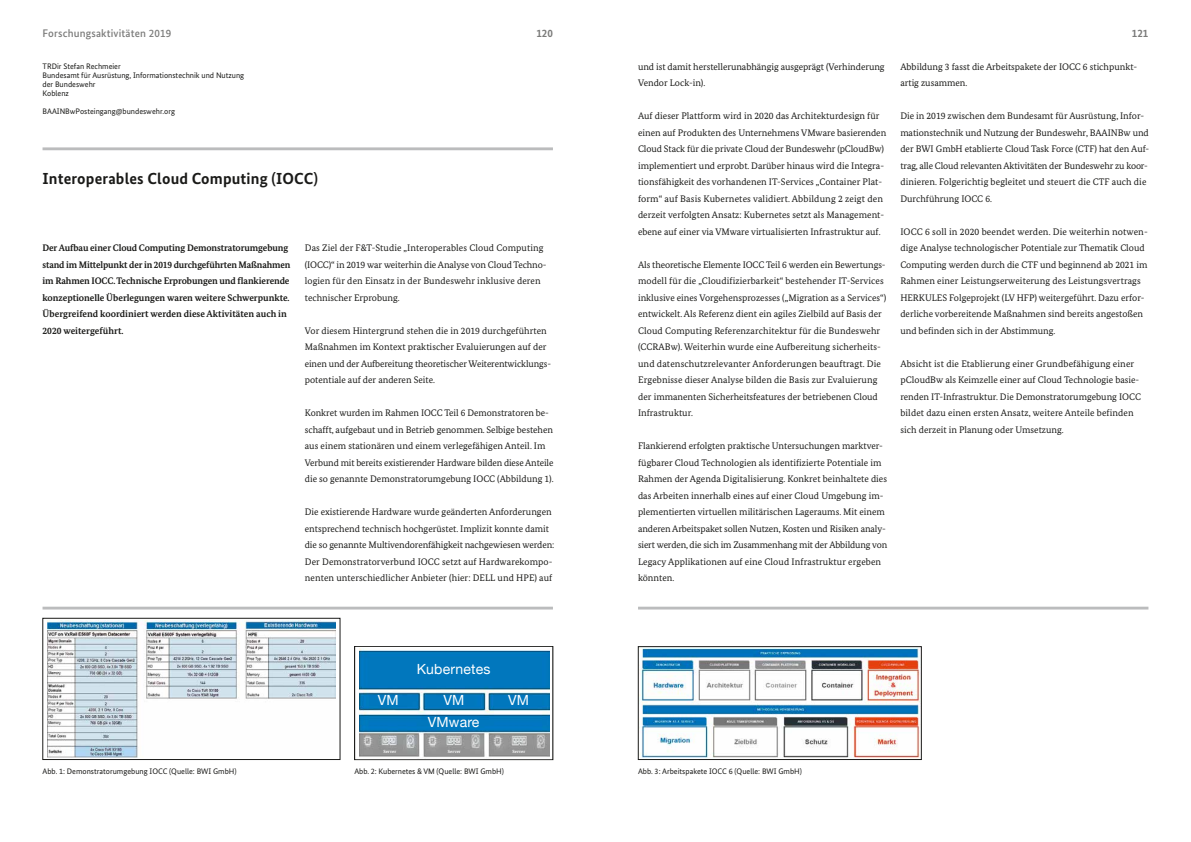
<style>
.page{position:relative;width:1191px;height:842px;background:#fff}
.page>*{position:absolute;margin:0;border:0;box-sizing:border-box;transform-origin:0 0}
._03_Head_Bundessans{font:700 16px "Bundes Sans";letter-spacing:.01em;color:#1a1a18}
._01_Vorwort__Bundess{font:14px "Helvetica Neue";letter-spacing:.01em;color:#fff}
._01_Kapitel___Bundes{font:500 11px "Bundes Sans";letter-spacing:.015em;color:#7b7b7a}
._09_Pagina_Bundessan{font:700 11px "Bundes Sans";color:#7b7b7a}
._04_Copy_BundesSerif{font:9.5px/16.5px "Bundes Serif";color:#1a1a18}
._04_Einleitung_Bunde{font:700 9.5px/16.5px "Bundes Serif";letter-spacing:-.01em;color:#1a1a18}
._02_Autor_Bundes_nor{font:8px "Bundes Sans";color:#1a1a18}
._06_Bildunterschrift{font:8px "Bundes Sans";color:#1a1a18}
._01_Vorwort__Bundess-2{font:700 4.5px "Bundes Serif";letter-spacing:.01em;color:#fff}
</style>
<div class="page">
<hr style="left:43px;top:607px;width:510px;height:2px;background:#bbbcbd">
<hr style="left:638px;top:607px;width:510px;height:2px;background:#bbbcbd">
<hr style="left:43px;top:147px;width:510px;height:3px;background:#bbbcbd">
<img style="left:640px;top:648px;width:279px;height:110px">
<div style="left:638px;top:646px;width:283px;height:114px;border:1px solid #1a1a18"></div>
<img style="left:48px;top:621px;width:288px;height:136px">
<div style="left:43px;top:618px;width:297px;height:142px;border:1px solid #1a1a18"></div>
<img style="left:359px;top:648px;width:190px;height:109px">
<div style="left:354px;top:646px;width:199px;height:114px;border:1px solid #1a1a18"></div>
<p class="_01_Kapitel___Bundes" style="left:43px;top:26px;width:130px">Forschungsaktivitäten 2019</p>
<p class="_09_Pagina_Bundessan" style="left:536px;top:26px;width:18px">120</p>
<p class="_09_Pagina_Bundessan" style="left:1132px;top:26px;width:18px">121</p>
<p class="_02_Autor_Bundes_nor" style="left:43px;top:61px;width:80px">TRDir Stefan Rechmeier</p>
<p class="_02_Autor_Bundes_nor" style="left:43px;top:70px;width:203px">Bundesamt für Ausrüstung, Informationstechnik und Nutzung</p>
<p class="_02_Autor_Bundes_nor" style="left:43px;top:79px;width:55px">der Bundeswehr</p>
<p class="_02_Autor_Bundes_nor" style="left:43px;top:88px;width:28px">Koblenz</p>
<p class="_02_Autor_Bundes_nor" style="left:43px;top:106px;width:134px">BAAINBwPosteingang@bundeswehr.org</p>
<p class="_03_Head_Bundessans" style="left:43px;top:169px;width:277px">Interoperables Cloud Computing (IOCC)</p>
<p class="_04_Einleitung_Bunde" style="left:43px;top:240px;width:249px">Der Aufbau einer Cloud Computing Demonstratorumgebung stand im Mittelpunkt der in 2019 durchgeführten Maßnahmen im Rahmen IOCC. Technische Erprobungen und flankierende konzeptionelle Überlegungen waren weitere Schwerpunkte.<br>Übergreifend koordiniert werden diese Aktivitäten auch in 2020 weitergeführt.</p>
<p class="_04_Copy_BundesSerif" style="left:305px;top:240px;width:243px">Das Ziel der F&amp;T-Studie „Interoperables Cloud Computing (IOCC)“ in 2019 war weiterhin die Analyse von Cloud Techno&shy;logien für den Einsatz in der Bundeswehr inklusive deren technischer Erprobung.</p>
<p class="_04_Copy_BundesSerif" style="left:305px;top:322px;width:248px">Vor diesem Hintergrund stehen die in 2019 durchgeführten Maßnahmen im Kontext praktischer Evaluierungen auf der einen und der Aufbereitung theoretischer Weiterentwicklungs&shy;potentiale auf der anderen Seite.</p>
<p class="_04_Copy_BundesSerif" style="left:305px;top:405px;width:250px">Konkret wurden im Rahmen IOCC Teil 6 Demonstratoren be&shy;schafft, aufgebaut und in Betrieb genommen. Selbige bestehen aus einem stationären und einem verlegefähigen Anteil. Im Verbund mit bereits existierender Hardware bilden diese Anteile die so genannte Demonstratorumgebung IOCC (Abbildung 1).</p>
<p class="_04_Copy_BundesSerif" style="left:305px;top:504px;width:251px">Die existierende Hardware wurde geänderten Anforderungen entsprechend technisch hochgerüstet. Implizit konnte damit die so genannte Multivendorenfähigkeit nachgewiesen werden:<br>Der Demonstratorverbund IOCC setzt auf Hardwarekompo&shy;nenten unterschiedlicher Anbieter (hier: DELL und HPE) auf</p>
<p class="_04_Copy_BundesSerif" style="left:638px;top:58px;width:248px">und ist damit herstellerunabhängig ausgeprägt (Verhinderung<br>Vendor Lock-in).</p>
<p class="_04_Copy_BundesSerif" style="left:638px;top:108px;width:250px">Auf dieser Plattform wird in 2020 das Architekturdesign für einen auf Produkten des Unternehmens VMware basierenden Cloud Stack für die private Cloud der Bundeswehr (pCloudBw) implementiert und erprobt. Darüber hinaus wird die Integra&shy;tionsfähigkeit des vorhandenen IT-Services „Container Plat&shy;form“ auf Basis Kubernetes validiert. Abbildung 2 zeigt den derzeit verfolgten Ansatz: Kubernetes setzt als Management&shy;ebene auf einer via VMware virtualisierten Infrastruktur auf.</p>
<p class="_04_Copy_BundesSerif" style="left:638px;top:256px;width:250px">Als theoretische Elemente IOCC Teil 6 werden ein Bewertungs&shy;modell für die „Cloudifizierbarkeit“ bestehender IT-Services inklusive eines Vorgehensprozesses („Migration as a Services“) entwickelt. Als Referenz dient ein agiles Zielbild auf Basis der Cloud Computing Referenzarchitektur für die Bundeswehr (CCRABw). Weiterhin wurde eine Aufbereitung sicherheits&shy;und datenschutzrelevanter Anforderungen beauftragt. Die Ergebnisse dieser Analyse bilden die Basis zur Evaluierung der immanenten Sicherheitsfeatures der betriebenen Cloud Infrastruktur.</p>
<p class="_04_Copy_BundesSerif" style="left:638px;top:438px;width:251px">Flankierend erfolgten praktische Untersuchungen marktver&shy;fügbarer Cloud Technologien als identifizierte Potentiale im Rahmen der Agenda Digitalisierung. Konkret beinhaltete dies das Arbeiten innerhalb eines auf einer Cloud Umgebung im&shy;plementierten virtuellen militärischen Lageraums. Mit einem anderen Arbeitspaket sollen Nutzen, Kosten und Risiken analy&shy;siert werden, die sich im Zusammenhang mit der Abbildung von Legacy Applikationen auf eine Cloud Infrastruktur ergeben könnten.</p>
<p class="_04_Copy_BundesSerif" style="left:900px;top:58px;width:237px">Abbildung 3 fasst die Arbeitspakete der IOCC 6 stichpunkt&shy;artig zusammen.</p>
<p class="_04_Copy_BundesSerif" style="left:900px;top:108px;width:250px">Die in 2019 zwischen dem Bundesamt für Ausrüstung, Infor&shy;mationstechnik und Nutzung der Bundeswehr, BAAINBw und der BWI GmbH etablierte Cloud Task Force (CTF) hat den Auf&shy;trag, alle Cloud relevanten Aktivitäten der Bundeswehr zu koor&shy;dinieren. Folgerichtig begleitet und steuert die CTF auch die Durchführung IOCC 6.</p>
<p class="_04_Copy_BundesSerif" style="left:900px;top:223px;width:249px">IOCC 6 soll in 2020 beendet werden. Die weiterhin notwen&shy;dige Analyse technologischer Potentiale zur Thematik Cloud Computing werden durch die CTF und beginnend ab 2021 im Rahmen einer Leistungserweiterung des Leistungsvertrags HERKULES Folgeprojekt (LV HFP) weitergeführt. Dazu erfor&shy;derliche vorbereitende Maßnahmen sind bereits angestoßen und befinden sich in der Abstimmung.</p>
<p class="_04_Copy_BundesSerif" style="left:900px;top:355px;width:242px">Absicht ist die Etablierung einer Grundbefähigung einer pCloudBw als Keimzelle einer auf Cloud Technologie basie&shy;renden IT-Infrastruktur. Die Demonstratorumgebung IOCC bildet dazu einen ersten Ansatz, weitere Anteile befinden sich derzeit in Planung oder Umsetzung.</p>
<p class="_01_Vorwort__Bundess" style="left:417px;top:659px;width:75px">Kubernetes</p>
<p class="_01_Vorwort__Bundess" style="left:378px;top:690px;width:22px">VM</p>
<p class="_01_Vorwort__Bundess" style="left:443px;top:690px;width:22px">VM</p>
<p class="_01_Vorwort__Bundess" style="left:508px;top:690px;width:22px">VM</p>
<p class="_01_Vorwort__Bundess" style="left:428px;top:712px;width:53px">VMware</p>
<p class="_01_Vorwort__Bundess-2" style="left:383px;top:748px;width:14px">Server</p>
<p class="_01_Vorwort__Bundess-2" style="left:448px;top:748px;width:14px">Server</p>
<p class="_01_Vorwort__Bundess-2" style="left:512px;top:748px;width:14px">Server</p>
<p class="_06_Bildunterschrift" style="left:43px;top:767px;width:196px">Abb. 1: Demonstratorumgebung IOCC (Quelle: BWI GmbH)</p>
<p class="_06_Bildunterschrift" style="left:354px;top:767px;width:151px">Abb. 2: Kubernetes &amp; VM (Quelle: BWI GmbH)</p>
<p class="_06_Bildunterschrift" style="left:638px;top:767px;width:165px">Abb. 3: Arbeitspakete IOCC 6 (Quelle: BWI GmbH)</p>
</div>
